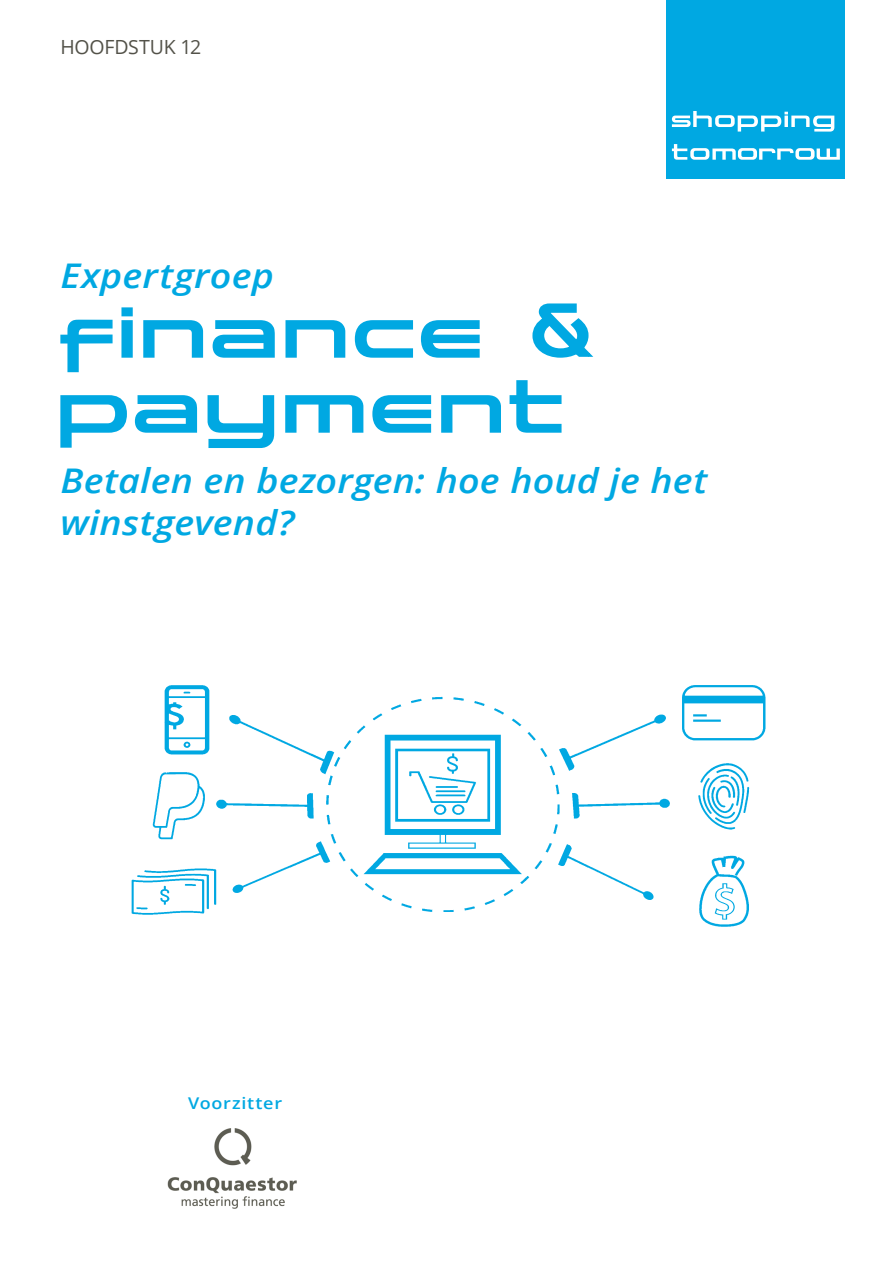
<style>
.page{position:relative;width:893px;height:1263px;background:#fff}
.page>*{position:absolute;margin:0;border:0;box-sizing:border-box;transform-origin:0 0}
.t1{font:67.5px "Spaceman";letter-spacing:-.02em;color:#00a8e2}
.t2{font:italic 600 34.05px/42px "Open Sans";letter-spacing:.005em;color:#00a8e2;scale:1.11 1}
.Intro{font:19.5px "Open Sans";letter-spacing:-.01em;color:#535249}
.t3{font:600 16.2px "Open Sans";letter-spacing:.045em;color:#00a8e2;scale:1.11 1}
</style>
<div class="page">
<svg style="left:532px;top:303px;width:62px;height:55px"></svg>
<div style="left:666px;top:0;width:179px;height:179px;background:#00a8e2"></div>
<svg style="left:672px;top:111px;width:162px;height:21px"></svg>
<svg style="left:672px;top:144px;width:168px;height:16px"></svg>
<img style="left:131px;top:685px;width:635px;height:242px">
<img style="left:167px;top:1128px;width:130px;height:81px">
<p class="Intro" style="left:60px;top:34px;width:142px">HOOFDSTUK 12</p>
<p class="t2" style="left:60px;top:254px;width:194px">Expertgroep</p>
<p class="t1" style="left:60px;top:295px;width:431px">FINANCE</p>
<p class="t1" style="left:60px;top:370px;width:513px">PAYMENT</p>
<p class="t2" style="left:60px;top:459px;width:584px">Betalen en bezorgen: hoe houd je het winstgevend?</p>
<p class="t3" style="left:188px;top:1092px;width:86px">Voorzitter</p>
</div>
